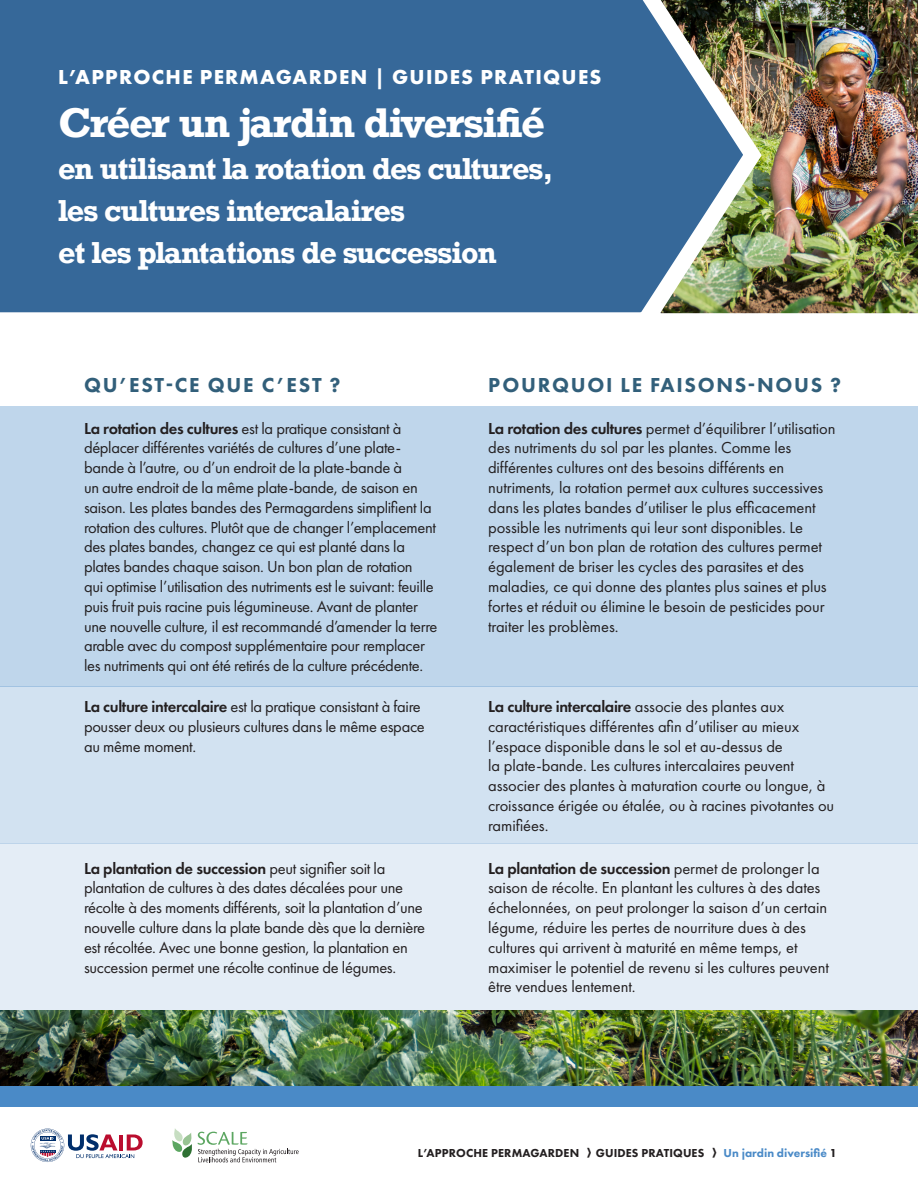
<style>
.page{position:relative;width:918px;height:1188px;background:#fff}
.page>*{position:absolute;margin:0;border:0;box-sizing:border-box;transform-origin:0 0}
.t1{font:700 39px "Rockwell";letter-spacing:-.03em;color:#fff}
.t2{font:700 28.5px/42px "Rockwell";letter-spacing:-.03em;color:#fff}
.t3{font:800 21px "Futura PT";letter-spacing:.08em;color:#325f7a}
.t4{font:700 21px "Futura PT";letter-spacing:.06em;color:#fff}
.Body{font:16.5px/19.8px "Futura PT";letter-spacing:-.02em;color:#231f20}
.t5{font:800 12px "Futura PT";letter-spacing:.01em;color:#231f20}
.t6{font:800 12px "Futura PT";color:#4a8ac7}
.s1{font-weight:600}
.s2{color:#231f20}
</style>
<div class="page">
<div style="left:0;top:406px;width:918px;height:280px;background:#bfd6eb"></div>
<div style="left:0;top:686px;width:918px;height:157px;background:#d2e2f1"></div>
<div style="left:0;top:843px;width:918px;height:168px;background:#e4edf6"></div>
<div style="left:0;top:0;width:776px;height:314px;background:#366899"></div>
<img style="left:661px;top:0;width:257px;height:313px">
<img style="left:0;top:1011px;width:918px;height:76px">
<div style="left:0;top:1087px;width:918px;height:20px;background:#4a8ac7"></div>
<svg style="left:198px;top:1132px;width:101px;height:30px"></svg>
<svg style="left:172px;top:1128px;width:20px;height:30px"></svg>
<svg style="left:31px;top:1129px;width:112px;height:33px"></svg>
<p class="t4" style="left:58px;top:63px;width:545px">L’APPROCHE PERMAGARDEN | GUIDES PRATIQUES</p>
<p class="t1" style="left:58px;top:98px;width:488px">Créer un jardin diversifié</p>
<p class="t2" style="left:58px;top:148px;width:497px">en utilisant la rotation des cultures, les cultures intercalaires<br>et les plantations de succession</p>
<h1 class="t3" style="left:84px;top:371px;width:258px">QU’EST-CE QUE C’EST ?</h1>
<h1 class="t3" style="left:488px;top:371px;width:354px">POURQUOI LE FAISONS-NOUS ?</h1>
<p class="Body" style="left:84px;top:418px;width:355px"><span class="s1">La rotation des cultures</span> est la pratique consistant à déplacer différentes variétés de cultures d’une plate&shy;bande à l’autre, ou d’un endroit de la plate-bande à<br>un autre endroit de la même plate-bande, de saison en saison. Les plates bandes des Permagardens simplifient la rotation des cultures. Plutôt que de changer l’emplacement des plates bandes, changez ce qui est planté dans la plates bandes chaque saison. Un bon plan de rotation<br>qui optimise l’utilisation des nutriments est le suivant: feuille puis fruit puis racine puis légumineuse. Avant de planter une nouvelle culture, il est recommandé d’amender la terre arable avec du compost supplémentaire pour remplacer les nutriments qui ont été retirés de la culture précédente.</p>
<p class="Body" style="left:488px;top:418px;width:349px"><span class="s1">La rotation des cultures</span> permet d’équilibrer l’utilisation des nutriments du sol par les plantes. Comme les différentes cultures ont des besoins différents en nutriments, la rotation permet aux cultures successives dans les plates bandes d’utiliser le plus efficacement possible les nutriments qui leur sont disponibles. Le respect d’un bon plan de rotation des cultures permet également de briser les cycles des parasites et des maladies, ce qui donne des plantes plus saines et plus fortes et réduit ou élimine le besoin de pesticides pour traiter les problèmes.</p>
<p class="Body" style="left:84px;top:696px;width:342px"><span class="s1">La culture intercalaire</span> est la pratique consistant à faire pousser deux ou plusieurs cultures dans le même espace au même moment.</p>
<p class="Body" style="left:488px;top:696px;width:348px"><span class="s1">La culture intercalaire</span> associe des plantes aux caractéristiques différentes afin d’utiliser au mieux l’espace disponible dans le sol et au-dessus de<br>la plate-bande. Les cultures intercalaires peuvent associer des plantes à maturation courte ou longue, à croissance érigée ou étalée, ou à racines pivotantes ou ramifiées.</p>
<p class="Body" style="left:84px;top:858px;width:343px"><span class="s1">La plantation de succession</span> peut signifier soit la plantation de cultures à des dates décalées pour une récolte à des moments différents, soit la plantation d’une nouvelle culture dans la plate bande dès que la dernière est récoltée. Avec une bonne gestion, la plantation en succession permet une récolte continue de légumes.</p>
<p class="Body" style="left:488px;top:858px;width:342px"><span class="s1">La plantation de succession</span> permet de prolonger la saison de récolte. En plantant les cultures à des dates échelonnées, on peut prolonger la saison d’un certain légume, réduire les pertes de nourriture dues à des cultures qui arrivent à maturité en même temps, et maximiser le potentiel de revenu si les cultures peuvent être vendues lentement.</p>
<p class="t5" style="left:418px;top:1146px;width:163px">L’APPROCHE PERMAGARDEN</p>
<p class="t5" style="left:596px;top:1146px;width:110px">GUIDES PRATIQUES</p>
<p class="t6" style="left:724px;top:1146px;width:115px">Un jardin diversifié <span class="s2">1</span></p>
</div>
